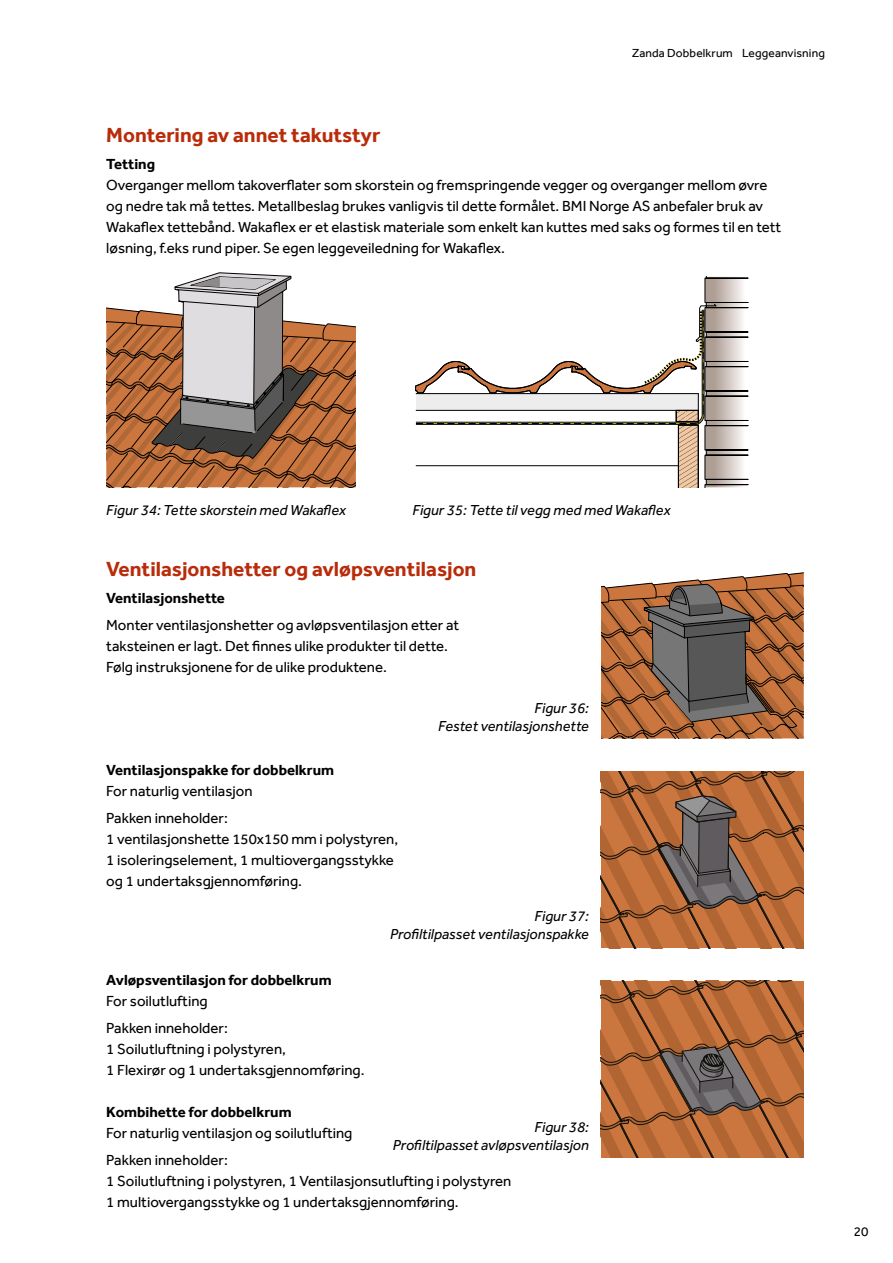
<style>
.page{position:relative;width:893px;height:1263px;background:#fff}
.page>*{position:absolute;margin:0;border:0;box-sizing:border-box;transform-origin:0 0}
.t1{font:700 21px "Effra";color:#b92c0a}
.t2{font:15px/21px "Effra";color:#000}
.t3{font:italic 15px/18px "Effra";color:#000;text-align:right}
.t4{font:700 15px "Effra";color:#000}
.t5{font:13.5px "Effra";color:#000}
.t6{font:12px "Effra";letter-spacing:.01em;color:#000}
</style>
<div class="page">
<svg style="left:106px;top:272px;width:250px;height:215px;background:#af8a71"></svg>
<svg style="left:415px;top:277px;width:333px;height:210px"></svg>
<svg style="left:601px;top:572px;width:203px;height:166px;background:#95684b"></svg>
<svg style="left:601px;top:771px;width:202px;height:177px;background:#a5673e"></svg>
<svg style="left:601px;top:980px;width:203px;height:178px;background:#ab683c"></svg>
<p class="t6" style="left:632px;top:46px;width:194px">Zanda Dobbelkrum Leggeanvisning</p>
<h1 class="t1" style="left:106px;top:122px;width:275px">Montering av annet takutstyr</h1>
<p class="t4" style="left:106px;top:155px;width:50px">Tetting</p>
<p class="t2" style="left:106px;top:174px;width:676px">Overganger mellom takoverflater som skorstein og fremspringende vegger og overganger mellom øvre og nedre tak må tettes. Metallbeslag brukes vanligvis til dette formålet. BMI Norge AS anbefaler bruk av Wakaflex tettebånd. Wakaflex er et elastisk materiale som enkelt kan kuttes med saks og formes til en tett løsning, f.eks rund piper. Se egen leggeveiledning for Wakaflex.</p>
<p class="t3" style="left:106px;top:501px;width:241px">Figur 34: Tette skorstein med Wakaflex</p>
<p class="t3" style="left:412px;top:501px;width:260px">Figur 35: Tette til vegg med med Wakaflex</p>
<h1 class="t1" style="left:106px;top:556px;width:372px">Ventilasjonshetter og avløpsventilasjon</h1>
<p class="t4" style="left:106px;top:589px;width:120px">Ventilasjonshette</p>
<p class="t2" style="left:106px;top:614px;width:355px">Monter ventilasjonshetter og avløpsventilasjon etter at taksteinen er lagt. Det finnes ulike produkter til dette.<br>Følg instruksjonene for de ulike produktene.</p>
<p class="t4" style="left:106px;top:761px;width:229px">Ventilasjonspakke for dobbelkrum</p>
<p class="t2" style="left:106px;top:777px;width:148px;line-height:27px">For naturlig ventilasjon<br>Pakken inneholder:</p>
<p class="t2" style="left:106px;top:828px;width:293px">1 ventilasjonshette 150x150 mm i polystyren,<br>1 isoleringselement, 1 multiovergangsstykke og 1 undertaksgjennomføring.</p>
<p class="t3" style="left:438px;top:698px;width:152px">Figur 36:<br>Festet ventilasjonshette</p>
<p class="t3" style="left:390px;top:907px;width:200px">Figur 37:<br>Profiltilpasset ventilasjonspakke</p>
<p class="t4" style="left:106px;top:971px;width:227px">Avløpsventilasjon for dobbelkrum</p>
<p class="t2" style="left:106px;top:987px;width:123px;line-height:27px">For soilutlufting<br>Pakken inneholder:</p>
<p class="t2" style="left:106px;top:1038px;width:260px">1 Soilutluftning i polystyren,<br>1 Flexirør og 1 undertaksgjennomføring.</p>
<p class="t4" style="left:106px;top:1103px;width:187px">Kombihette for dobbelkrum</p>
<p class="t2" style="left:106px;top:1119px;width:248px;line-height:27px">For naturlig ventilasjon og soilutlufting<br>Pakken inneholder:</p>
<p class="t2" style="left:106px;top:1170px;width:407px">1 Soilutluftning i polystyren, 1 Ventilasjonsutlufting i polystyren<br>1 multiovergangsstykke og 1 undertaksgjennomføring.</p>
<p class="t3" style="left:393px;top:1118px;width:197px">Figur 38:<br>Profiltilpasset avløpsventilasjon</p>
<p class="t5" style="left:854px;top:1223px;width:16px">20</p>
</div>
